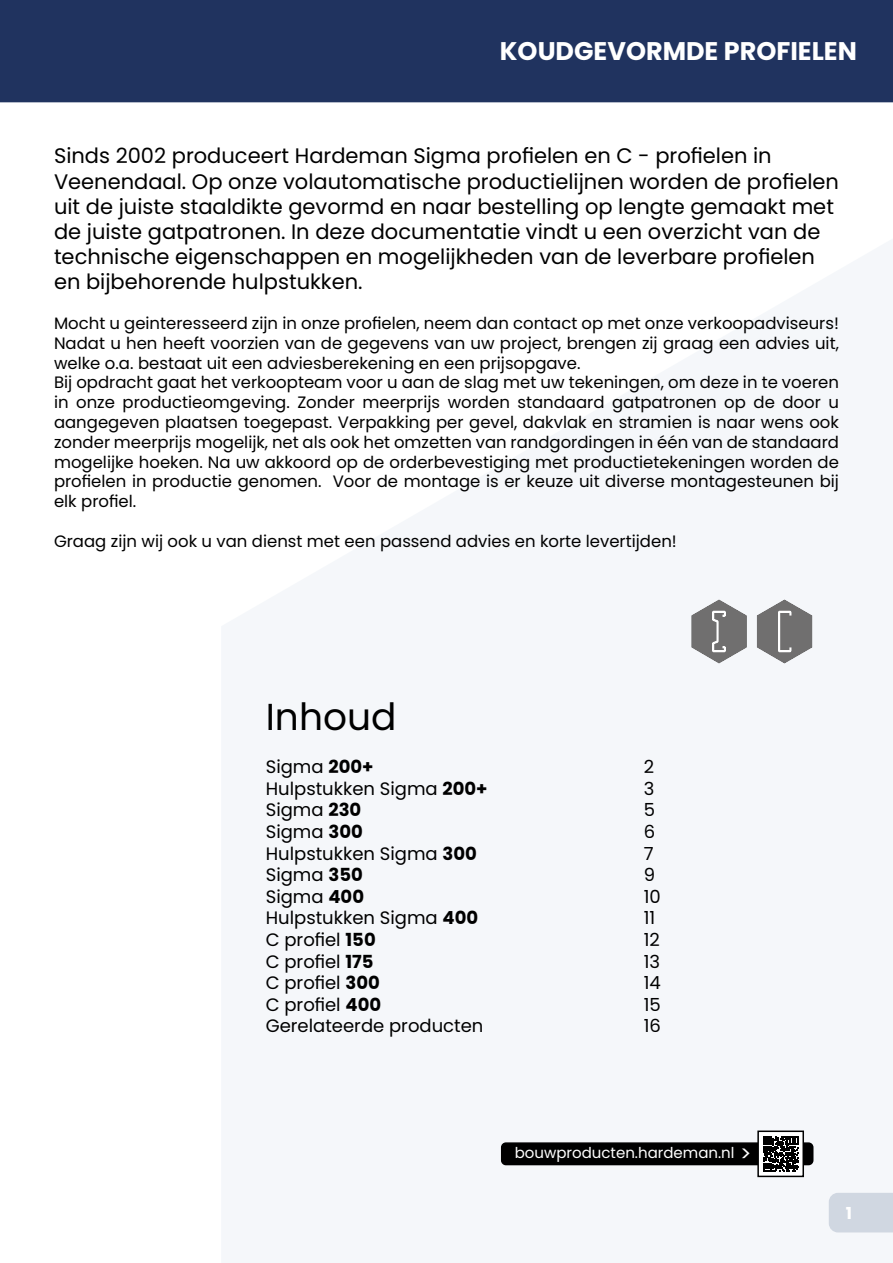
<style>
.page{position:relative;width:893px;height:1263px;background:#fff}
.page>*{position:absolute;margin:0;border:0;box-sizing:border-box;transform-origin:0 0}
.t1{font:37.5px "Poppins";color:#000}
.t2{font:700 25.5px "Poppins";color:#fff}
.t3{font:21px/25.2px "Poppins";color:#000}
.t4{font:18px "Poppins";color:#000}
.t5{font:16.5px/19.8px "Poppins";color:#000}
.t6{font:700 16.5px "Poppins";color:#fff}
.t7{font:15px "Poppins";color:#fff}
.s1{font-weight:700}
.s2{font-size:21px}
</style>
<div class="page">
<div style="left:0;top:0;width:893px;height:102px;background:#20335f"></div>
<div style="left:829px;top:1193px;width:64px;height:39px;background:#d0d7e1"></div>
<svg style="left:691px;top:599px;width:122px;height:65px"></svg>
<div style="left:502px;top:1143px;width:311px;height:21px;background:#000;border-radius:4px"></div>
<div style="left:501px;top:1142px;width:312px;height:23px;border:2px solid #000;border-radius:4px"></div>
<div style="left:758px;top:1131px;width:45px;height:45px;background:#fff"></div>
<svg style="left:763px;top:1136px;width:35px;height:35px"></svg>
<div style="left:757px;top:1130px;width:47px;height:47px;border:2px solid #000"></div>
<h2 class="t2" style="left:500px;top:37px;width:358px">KOUDGEVORMDE PROFIELEN</h2>
<p class="t3" style="left:54px;top:144px;width:786px">Sinds 2002 produceert Hardeman Sigma profielen en C - profielen in Veenendaal. Op onze volautomatische productielijnen worden de profielen uit de juiste staaldikte gevormd en naar bestelling op lengte gemaakt met de juiste gatpatronen. In deze documentatie vindt u een overzicht van de technische eigenschappen en mogelijkheden van de leverbare profielen en bijbehorende hulpstukken.</p>
<p class="t5" style="left:54px;top:313px;width:786px">Mocht u geinteresseerd zijn in onze profielen, neem dan contact op met onze verkoopadviseurs!<br>Nadat u hen heeft voorzien van de gegevens van uw project, brengen zij graag een advies uit, welke o.a. bestaat uit een adviesberekening en een prijsopgave.<br>Bij opdracht gaat het verkoopteam voor u aan de slag met uw tekeningen, om deze in te voeren in onze productieomgeving. Zonder meerprijs worden standaard gatpatronen op de door u aangegeven plaatsen toegepast. Verpakking per gevel, dakvlak en stramien is naar wens ook zonder meerprijs mogelijk, net als ook het omzetten van randgordingen in één van de standaard mogelijke hoeken. Na uw akkoord op de orderbevestiging met productietekeningen worden de profielen in productie genomen. Voor de montage is er keuze uit diverse montagesteunen bij elk profiel.</p>
<p class="t5" style="left:54px;top:531px;width:624px">Graag zijn wij ook u van dienst met een passend advies en korte levertijden!</p>
<h1 class="t1" style="left:266px;top:695px;width:132px">Inhoud</h1>
<p class="t4" style="left:266px;top:756px;width:109px">Sigma <span class="s1">200+</span></p>
<p class="t4" style="left:644px;top:756px;width:12px">2</p>
<p class="t4" style="left:266px;top:778px;width:223px">Hulpstukken Sigma <span class="s1">200+</span></p>
<p class="t4" style="left:644px;top:778px;width:12px">3</p>
<p class="t4" style="left:266px;top:800px;width:97px">Sigma <span class="s1">230</span></p>
<p class="t4" style="left:644px;top:800px;width:13px">5</p>
<p class="t4" style="left:266px;top:821px;width:99px">Sigma <span class="s1">300</span></p>
<p class="t4" style="left:644px;top:821px;width:13px">6</p>
<p class="t4" style="left:266px;top:843px;width:213px">Hulpstukken Sigma <span class="s1">300</span></p>
<p class="t4" style="left:644px;top:843px;width:11px">7</p>
<p class="t4" style="left:266px;top:864px;width:99px">Sigma <span class="s1">350</span></p>
<p class="t4" style="left:644px;top:864px;width:13px">9</p>
<p class="t4" style="left:266px;top:886px;width:100px">Sigma <span class="s1">400</span></p>
<p class="t4" style="left:644px;top:886px;width:19px">10</p>
<p class="t4" style="left:266px;top:908px;width:214px">Hulpstukken Sigma <span class="s1">400</span></p>
<p class="t4" style="left:644px;top:908px;width:13px">11</p>
<p class="t4" style="left:266px;top:929px;width:111px">C profiel <span class="s1">150</span></p>
<p class="t4" style="left:644px;top:929px;width:18px">12</p>
<p class="t4" style="left:266px;top:951px;width:109px">C profiel <span class="s1">175</span></p>
<p class="t4" style="left:644px;top:951px;width:18px">13</p>
<p class="t4" style="left:266px;top:972px;width:116px">C profiel <span class="s1">300</span></p>
<p class="t4" style="left:644px;top:972px;width:19px">14</p>
<p class="t4" style="left:266px;top:994px;width:117px">C profiel <span class="s1">400</span></p>
<p class="t4" style="left:644px;top:994px;width:19px">15</p>
<p class="t4" style="left:266px;top:1016px;width:219px">Gerelateerde producten</p>
<p class="t4" style="left:644px;top:1016px;width:19px">16</p>
<p class="t7" style="left:515px;top:1144px;width:238px">bouwproducten.hardeman.nl <span class="s2">&gt;</span></p>
<p class="t6" style="left:846px;top:1203px;width:8px">1</p>
</div>
